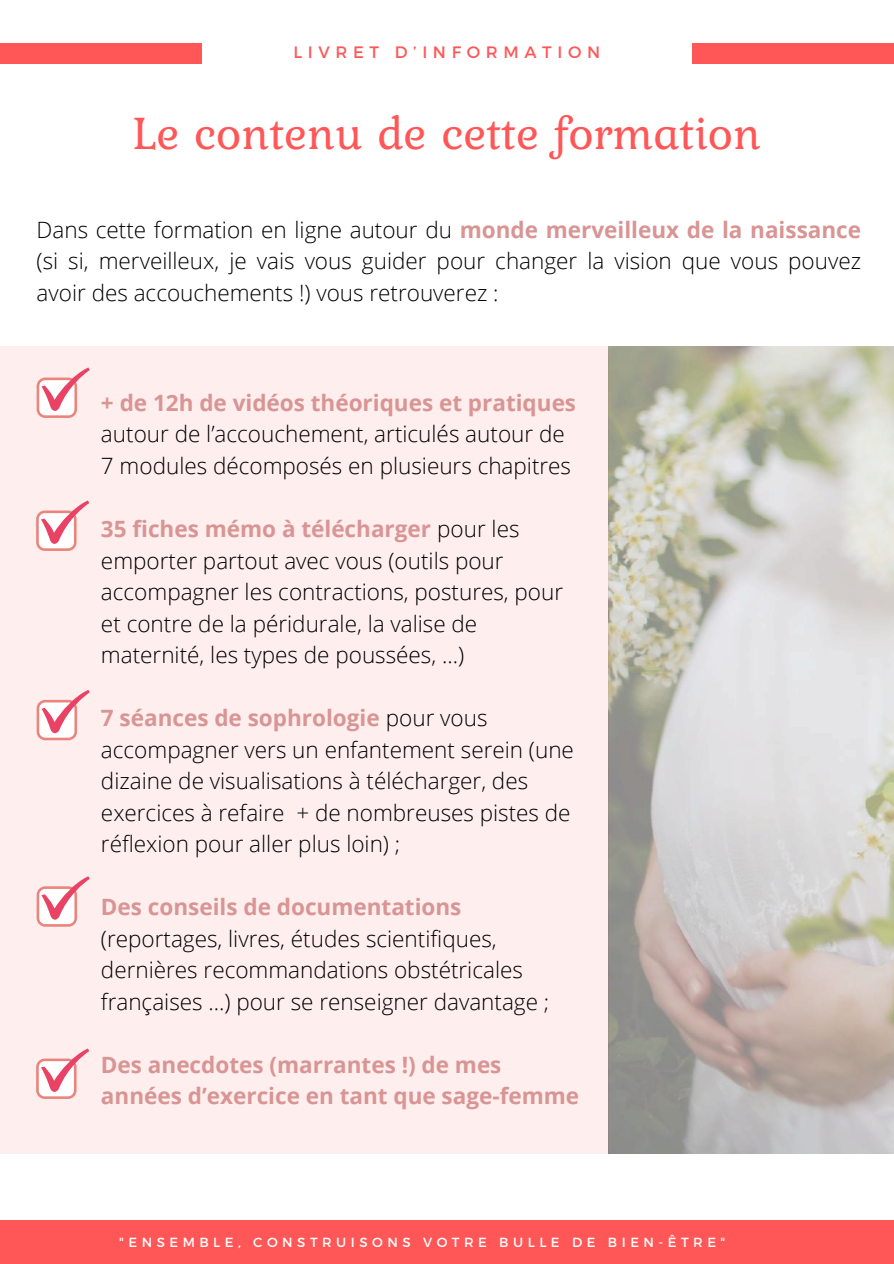
<style>
.page{position:relative;width:894px;height:1264px;background:#fff}
.page>*{position:absolute;margin:0;border:0;box-sizing:border-box;transform-origin:0 0}
.t1{font:48px "Kurale";color:#ff5757}
.t2{font:300 22.5px/31.5px "Open Sans";color:#000}
.t3{font:700 22.5px/31.5px "Open Sans";color:#d89594}
.t4{font:16.5px "Montserrat";letter-spacing:.34em;color:#ff5757}
.t5{font:13.2px "Montserrat";letter-spacing:.34em;color:#fff}
.s1{font-weight:700;color:#d89594}
</style>
<div class="page">
<div style="left:0;top:43px;width:202px;height:21px;background:#ff5757"></div>
<div style="left:691px;top:43px;width:202px;height:21px;background:#ff5757"></div>
<div style="left:0;top:1220px;width:893px;height:43px;background:#ff5757"></div>
<div style="left:0;top:347px;width:607px;height:806px;background:#fee8e8"></div>
<svg style="left:37px;top:367px;width:52px;height:51px"></svg>
<svg style="left:36px;top:500px;width:53px;height:51px"></svg>
<svg style="left:37px;top:690px;width:52px;height:50px"></svg>
<svg style="left:37px;top:876px;width:52px;height:50px"></svg>
<svg style="left:36px;top:1048px;width:53px;height:50px"></svg>
<img style="left:608px;top:347px;width:285px;height:806px">
<p class="t4" style="left:293px;top:42px;width:308px">LIVRET D’INFORMATION</p>
<h1 class="t1" style="left:132px;top:96px;width:629px">Le contenu de cette formation</h1>
<p class="t2" style="left:37px;top:213px;width:825px;text-align:justify">Dans cette formation en ligne autour du <span class="s1">monde merveilleux de la naissance </span>(si si, merveilleux, je vais vous guider pour changer la vision que vous pouvez avoir des accouchements !) vous retrouverez :</p>
<p class="t3" style="left:101px;top:386px;width:476px">+ de 12h de vidéos théoriques et pratiques</p>
<p class="t2" style="left:101px;top:418px;width:471px">autour de l’accouchement, articulés autour de<br>7 modules décomposés en plusieurs chapitres</p>
<p class="t2" style="left:101px;top:512px;width:463px"><span class="s1">35 fiches mémo à télécharger</span> pour les emporter partout avec vous (outils pour accompagner les contractions, postures, pour et contre de la péridurale, la valise de maternité, les types de poussées, ...)</p>
<p class="t2" style="left:101px;top:701px;width:474px"><span class="s1">7 séances de sophrologie</span> pour vous accompagner vers un enfantement serein (une dizaine de visualisations à télécharger, des exercices à refaire + de nombreuses pistes de réflexion pour aller plus loin) ;</p>
<p class="t3" style="left:101px;top:890px;width:362px">Des conseils de documentations</p>
<p class="t2" style="left:101px;top:922px;width:449px">(reportages, livres, études scientifiques, dernières recommandations obstétricales françaises ...) pour se renseigner davantage ;</p>
<p class="t3" style="left:101px;top:1048px;width:479px">Des anecdotes (marrantes !) de mes années d’exercice en tant que sage-femme</p>
<p class="t5" style="left:119px;top:1233px;width:607px">"ENSEMBLE, CONSTRUISONS VOTRE BULLE DE BIEN-ÊTRE"</p>
</div>
